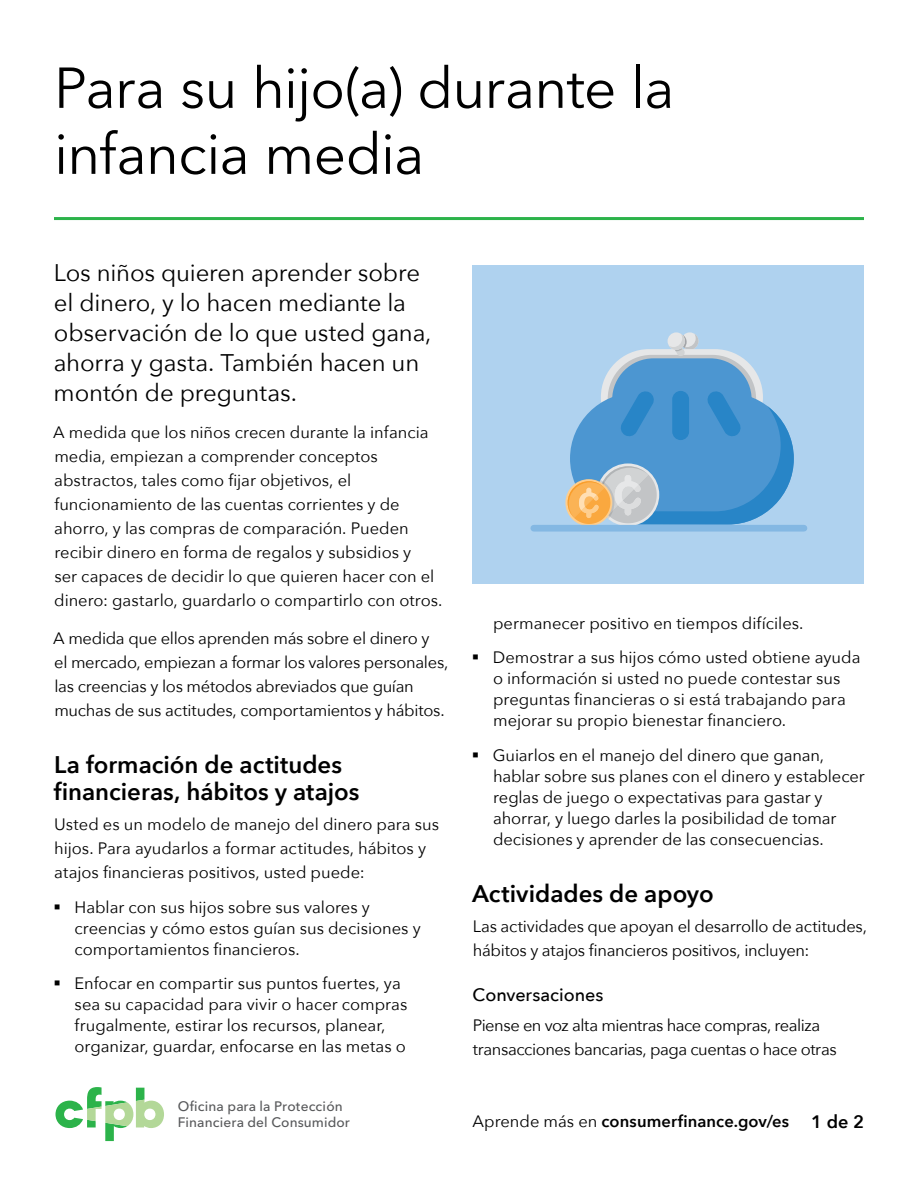
<style>
.page{position:relative;width:918px;height:1188px;background:#fff}
.page>*{position:absolute;margin:0;border:0;box-sizing:border-box;transform-origin:0 0}
.Main_H1{font:57px/66px "Avenir Next";letter-spacing:-.02em;color:#000}
.subheader__after_H1{font:24px/30px "Avenir Next";letter-spacing:-.01em;color:#000}
.H3_regular{font:600 24px/27px "Avenir Next";color:#000}
.H6_regular{font:500 18px "Avenir Next";letter-spacing:-.005em;color:#000}
.paragraph{font:600 18px "Avenir Next";color:#000}
.paragraph-2{font:16.5px/24px "Avenir Next";letter-spacing:-.005em;color:#000}
.paragraph-3{font:16.5px/24px "Avenir Next";letter-spacing:-.03em;color:#000}
.paragraph-4{font:600 16.5px "Avenir Next";letter-spacing:.005em;color:#000}
.t1{font:500 13.65px/16.4px "Avenir Next";letter-spacing:.01em;color:#58595b}
.s1{font-weight:400}
</style>
<div class="page">
<svg style="left:56px;top:1087px;width:108px;height:54px"></svg>
<hr style="left:54px;top:217px;width:810px;height:3px;background:#2cb34a">
<div style="left:472px;top:266px;width:392px;height:318px;background:#afd2ef"></div>
<svg style="left:681px;top:332px;width:17px;height:18px"></svg>
<div style="left:601px;top:349px;width:162px;height:96px;background:#e6e7e8;border-radius:48px"></div>
<div style="left:608px;top:355px;width:148px;height:88px;background:#c2c4c6;border-radius:44px"></div>
<div style="left:612px;top:358px;width:140px;height:83px;background:#4c96d1;border-radius:41px"></div>
<svg style="left:668px;top:332px;width:17px;height:18px"></svg>
<svg style="left:669px;top:334px;width:29px;height:22px"></svg>
<svg style="left:565px;top:479px;width:47px;height:47px"></svg>
<svg style="left:568px;top:390px;width:226px;height:135px"></svg>
<div style="left:534px;top:525px;width:270px;height:7px;background:#84b8e3"></div>
<h1 class="Main_H1" style="left:54px;top:53px;width:622px">Para su hijo(a) durante la infancia media</h1>
<p class="subheader__after_H1" style="left:54px;top:256px;width:379px">Los niños quieren aprender sobre el dinero, y lo hacen mediante la observación de lo que usted gana, ahorra y gasta. También hacen un montón de preguntas.</p>
<p class="paragraph-2" style="left:53px;top:420px;width:391px">A medida que los niños crecen durante la infancia media, empiezan a comprender conceptos abstractos, tales como fijar objetivos, el funcionamiento de las cuentas corrientes y de ahorro, y las compras de comparación. Pueden recibir dinero en forma de regalos y subsidios y<br>ser capaces de decidir lo que quieren hacer con el dinero: gastarlo, guardarlo o compartirlo con otros.</p>
<p class="paragraph-2" style="left:53px;top:625px;width:397px">A medida que ellos aprenden más sobre el dinero y<br>el mercado, empiezan a formar los valores personales, las creencias y los métodos abreviados que guían muchas de sus actitudes, comportamientos y hábitos.</p>
<p class="H3_regular" style="left:54px;top:750px;width:307px">La formación de actitudes financieras, hábitos y atajos</p>
<p class="paragraph-2" style="left:54px;top:812px;width:387px">Usted es un modelo de manejo del dinero para sus hijos. Para ayudarlos a formar actitudes, hábitos y atajos financieras positivos, usted puede:</p>
<p class="paragraph-2" style="left:75px;top:896px;width:348px;line-height:21px;text-indent:-21px">▪ Hablar con sus hijos sobre sus valores y creencias y cómo estos guían sus decisiones y comportamientos financieros.</p>
<p class="paragraph-2" style="left:75px;top:972px;width:334px;line-height:21px;text-indent:-21px">▪ Enfocar en compartir sus puntos fuertes, ya sea su capacidad para vivir o hacer compras frugalmente, estirar los recursos, planear, organizar, guardar, enfocarse en las metas o</p>
<p class="t1" style="left:178px;top:1098px;width:174px">Oficina para la Protección<br>Financiera del Consumidor</p>
<p class="paragraph-2" style="left:493px;top:610px;width:312px">permanecer positivo en tiempos difíciles.</p>
<p class="paragraph-2" style="left:493px;top:646px;width:369px;line-height:21px;text-indent:-21px">▪ Demostrar a sus hijos cómo usted obtiene ayuda o información si usted no puede contestar sus preguntas financieras o si está trabajando para mejorar su propio bienestar financiero.</p>
<p class="paragraph-2" style="left:493px;top:744px;width:373px;line-height:21px;text-indent:-21px">▪ Guiarlos en el manejo del dinero que ganan, hablar sobre sus planes con el dinero y establecer reglas de juego o expectativas para gastar y ahorrar, y luego darles la posibilidad de tomar decisiones y aprender de las consecuencias.</p>
<p class="H3_regular" style="left:472px;top:879px;width:243px">Actividades de apoyo</p>
<p class="paragraph-2" style="left:473px;top:914px;width:396px">Las actividades que apoyan el desarrollo de actitudes, hábitos y atajos financieros positivos, incluyen:</p>
<p class="H6_regular" style="left:473px;top:979px;width:132px">Conversaciones</p>
<p class="paragraph-3" style="left:473px;top:1013px;width:365px">Piense en voz alta mientras hace compras, realiza transacciones bancarias, paga cuentas o hace otras</p>
<p class="paragraph-4" style="left:472px;top:1107px;width:318px"><span class="s1">Aprende más en</span> consumerfinance.gov/es</p>
<p class="paragraph" style="left:811px;top:1106px;width:54px">1 de 2</p>
</div>
